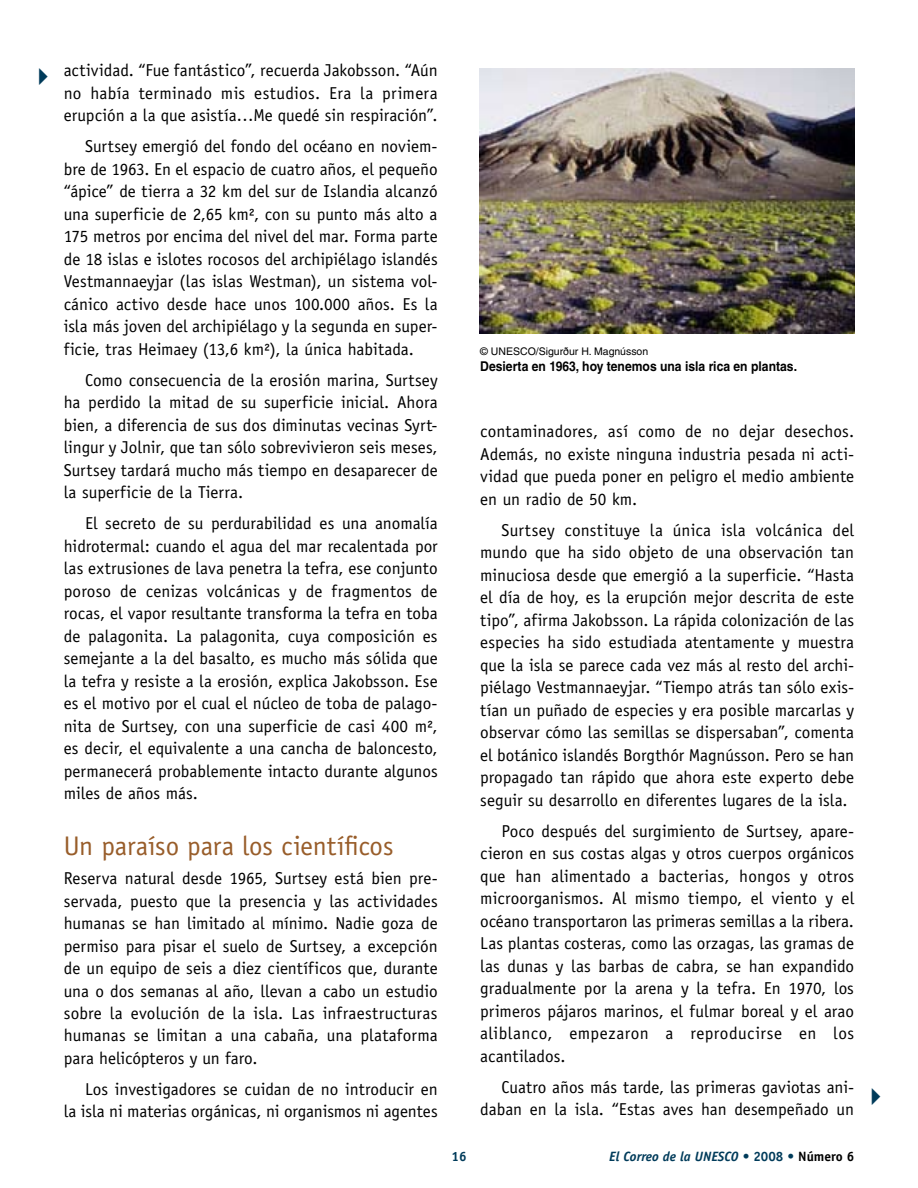
<style>
.page{position:relative;width:918px;height:1188px;background:#fff}
.page>*{position:absolute;margin:0;border:0;box-sizing:border-box;transform-origin:0 0}
.t1{font:27px "Officina Sans Std";letter-spacing:-.005em;color:#985d2a}
.t2{font:17.25px/22.5px "Officina Sans Std";color:#000;text-align:justify}
.t3{font:700 13.5px "Helvetica LT Std";color:#000;scale:.9 1}
.t4{font:italic 700 13.5px "Officina Sans";color:#003b5a}
.t5{font:700 13.5px "Officina Sans Std";color:#003b5a}
.t6{font:10.5px "Helvetica LT Std";color:#000}
.s1{font-family:"Officina Sans Std";font-style:normal}
.s2{font-family:"Officina Sans Std";font-style:normal;color:#000}
</style>
<div class="page">
<img style="left:479px;top:68px;width:375px;height:266px">
<p class="t2" style="left:64px;top:59px;width:375px">actividad. “Fue fantástico”, recuerda Jakobsson. “Aún no había terminado mis estudios. Era la primera erupción a la que asistía…Me quedé sin respiración”.</p>
<p class="t2" style="left:64px;top:135px;width:376px;text-indent:21px">Surtsey emergió del fondo del océano en noviem&shy;bre de 1963. En el espacio de cuatro años, el pequeño “ápice” de tierra a 32 km del sur de Islandia alcanzó una superficie de 2,65 km², con su punto más alto a 175 metros por encima del nivel del mar. Forma parte de 18 islas e islotes rocosos del archipiélago islandés Vestmannaeyjar (las islas Westman), un sistema vol&shy;cánico activo desde hace unos 100.000 años. Es la isla más joven del archipiélago y la segunda en super&shy;ficie, tras Heimaey (13,6 km²), la única habitada.</p>
<p class="t2" style="left:64px;top:369px;width:376px;text-indent:21px">Como consecuencia de la erosión marina, Surtsey ha perdido la mitad de su superficie inicial. Ahora bien, a diferencia de sus dos diminutas vecinas Syrt&shy;lingur y Jolnir, que tan sólo sobrevivieron seis meses, Surtsey tardará mucho más tiempo en desaparecer de la superficie de la Tierra.</p>
<p class="t2" style="left:64px;top:512px;width:376px;text-indent:21px">El secreto de su perdurabilidad es una anomalía hidrotermal: cuando el agua del mar recalentada por las extrusiones de lava penetra la tefra, ese conjunto poroso de cenizas volcánicas y de fragmentos de rocas, el vapor resultante transforma la tefra en toba de palagonita. La palagonita, cuya composición es semejante a la del basalto, es mucho más sólida que la tefra y resiste a la erosión, explica Jakobsson. Ese es el motivo por el cual el núcleo de toba de palago&shy;nita de Surtsey, con una superficie de casi 400 m², es decir, el equivalente a una cancha de baloncesto, permanecerá probablemente intacto durante algunos miles de años más.</p>
<h1 class="t1" style="left:64px;top:830px;width:331px">Un paraíso para los científicos</h1>
<p class="t2" style="left:64px;top:867px;width:376px">Reserva natural desde 1965, Surtsey está bien pre&shy;servada, puesto que la presencia y las actividades humanas se han limitado al mínimo. Nadie goza de permiso para pisar el suelo de Surtsey, a excepción de un equipo de seis a diez científicos que, durante una o dos semanas al año, llevan a cabo un estudio sobre la evolución de la isla. Las infraestructuras humanas se limitan a una cabaña, una plataforma para helicópteros y un faro.</p>
<p class="t2" style="left:64px;top:1078px;width:375px;text-align:right">Los investigadores se cuidan de no introducir en<br>la isla ni materias orgánicas, ni organismos ni agentes</p>
<p class="t6" style="left:480px;top:345px;width:170px">© UNESCO/Sigurður H. Magnússon</p>
<p class="t3" style="left:480px;top:358px;width:353px">Desierta en 1963, hoy tenemos una isla rica en plantas.</p>
<p class="t2" style="left:480px;top:420px;width:375px">contaminadores, así como de no dejar desechos.<br>Además, no existe ninguna industria pesada ni acti&shy;vidad que pueda poner en peligro el medio ambiente en un radio de 50 km.</p>
<p class="t2" style="left:480px;top:519px;width:375px;text-indent:21px">Surtsey constituye la única isla volcánica del mundo que ha sido objeto de una observación tan minuciosa desde que emergió a la superficie. “Hasta el día de hoy, es la erupción mejor descrita de este tipo”, afirma Jakobsson. La rápida colonización de las especies ha sido estudiada atentamente y muestra que la isla se parece cada vez más al resto del archi&shy;piélago Vestmannaeyjar. “Tiempo atrás tan sólo exis&shy;tían un puñado de especies y era posible marcarlas y observar cómo las semillas se dispersaban”, comenta el botánico islandés Borgthór Magnússon. Pero se han propagado tan rápido que ahora este experto debe seguir su desarrollo en diferentes lugares de la isla.</p>
<p class="t2" style="left:480px;top:820px;width:376px;text-indent:21px">Poco después del surgimiento de Surtsey, apare&shy;cieron en sus costas algas y otros cuerpos orgánicos que han alimentado a bacterias, hongos y otros microorganismos. Al mismo tiempo, el viento y el océano transportaron las primeras semillas a la ribera.<br>Las plantas costeras, como las orzagas, las gramas de las dunas y las barbas de cabra, se han expandido gradualmente por la arena y la tefra. En 1970, los primeros pájaros marinos, el fulmar boreal y el arao aliblanco, empezaron a reproducirse en los acantilados.</p>
<p class="t2" style="left:480px;top:1076px;width:375px;text-align:right">Cuatro años más tarde, las primeras gaviotas ani&shy;daban en la isla. “Estas aves han desempeñado un</p>
<p class="t5" style="left:451px;top:1148px;width:17px">16</p>
<p class="t4" style="left:609px;top:1149px;width:247px">El Correo de la UNESCO <span class="s1">• 2008 •</span> <span class="s2">Número 6</span></p>
</div>
